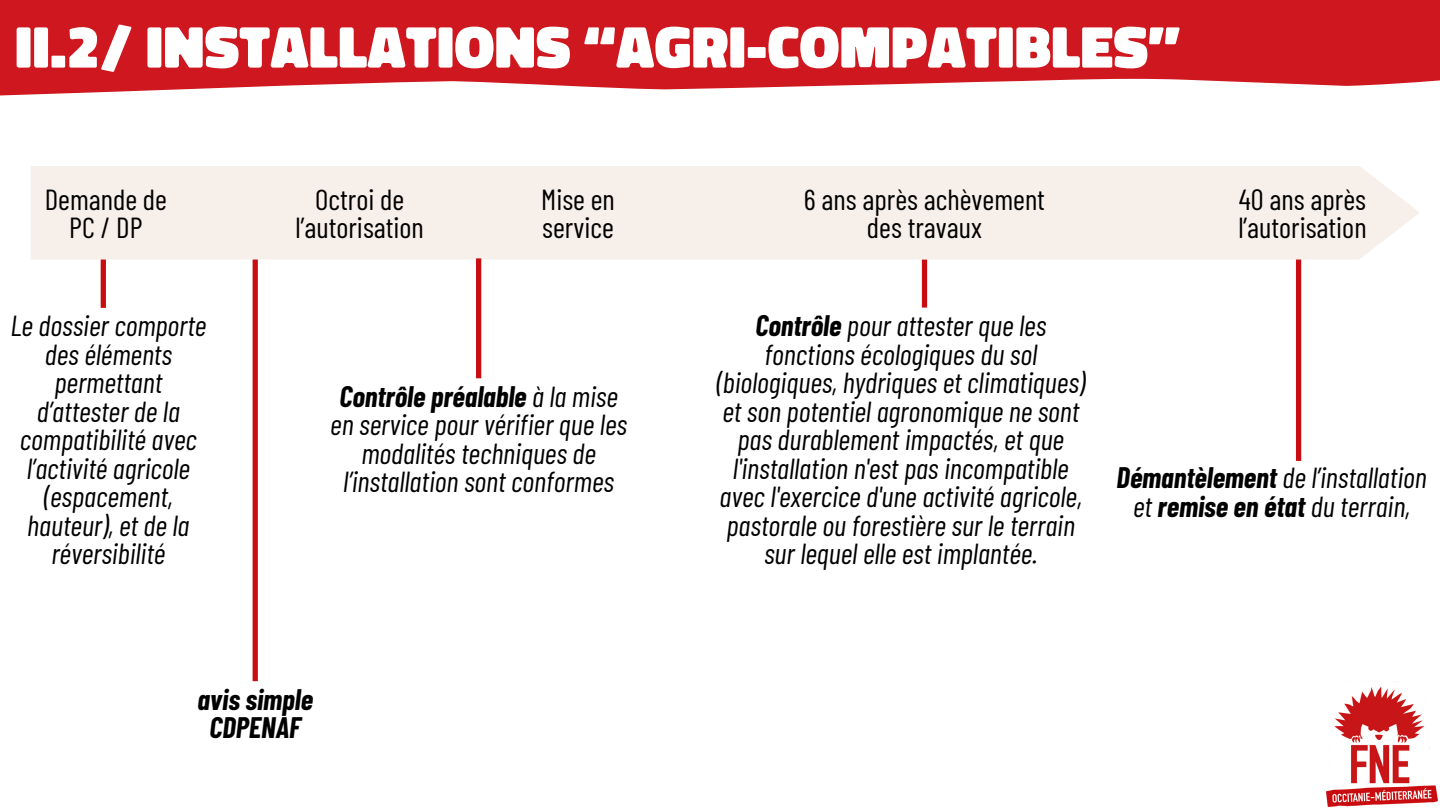
<style>
.page{position:relative;width:1440px;height:810px;background:#fff}
.page>*{position:absolute;margin:0;border:0;box-sizing:border-box;transform-origin:0 0}
.t1{font:900 60px "Don Jose";color:#fff}
.t2{font:italic 29px/28.5px "Barlow Condensed";color:#000;text-align:center}
.t3{font:29px/28.5px "Barlow Condensed";color:#000;text-align:center}
.t4{font:italic 700 29px/28.5px "Barlow Condensed";color:#000;text-align:center}
.s1{font-weight:700}
</style>
<div class="page">
<img style="left:1326px;top:686px;width:111px;height:121px">
<div style="left:922px;top:259px;width:5px;height:49px;background:#c90c0f"></div>
<div style="left:31px;top:166px;width:1389px;height:94px;background:#f7efe9"></div>
<div style="left:101px;top:260px;width:5px;height:48px;background:#c90c0f"></div>
<div style="left:253px;top:260px;width:5px;height:421px;background:#c90c0f"></div>
<div style="left:476px;top:258px;width:5px;height:120px;background:#c90c0f"></div>
<div style="left:1296px;top:260px;width:5px;height:201px;background:#c90c0f"></div>
<svg style="left:0;top:0;width:1440px;height:95px;background:#d32f35"></svg>
<h2 class="t1" style="left:15px;top:0;width:1167px">II.2/ INSTALLATIONS “AGRI-COMPATIBLES”</h2>
<p class="t3" style="left:45px;top:184px;width:124px">Demande de<br>PC/DP</p>
<p class="t3" style="left:296px;top:184px;width:130px">Octroi de l’autorisation</p>
<p class="t3" style="left:541px;top:184px;width:75px;text-align:left">Mise en service</p>
<p class="t3" style="left:804px;top:184px;width:243px">6 ans après achèvement des travaux</p>
<p class="t3" style="left:1238px;top:184px;width:130px;text-align:left">40 ans après l’autorisation</p>
<p class="t2" style="left:10px;top:310px;width:197px">Le dossier comporte des éléments permettant d’attester de la compatibilité avec l’activité agricole (espacement, hauteur), et de la réversibilité</p>
<p class="t2" style="left:330px;top:381px;width:298px"><span class="s1">Contrôle préalable</span> à la mise en service pour vérifier que les modalités techniques de l’installation sont conformes</p>
<p class="t4" style="left:197px;top:684px;width:117px">avis simple<br>CDPENAF</p>
<p class="t2" style="left:717px;top:310px;width:370px"><span class="s1">Contrôle</span> pour attester que les fonctions écologiques du sol (biologiques, hydriques et climatiques) et son potentiel agronomique ne sont pas durablement impactés, et que l'installation n'est pas incompatible avec l'exercice d'une activité agricole, pastorale ou forestière sur le terrain sur lequel elle est implantée.</p>
<p class="t2" style="left:1117px;top:462px;width:312px"><span class="s1">Démantèlement</span> de l’installation et <span class="s1">remise en état</span> du terrain,</p>
</div>
